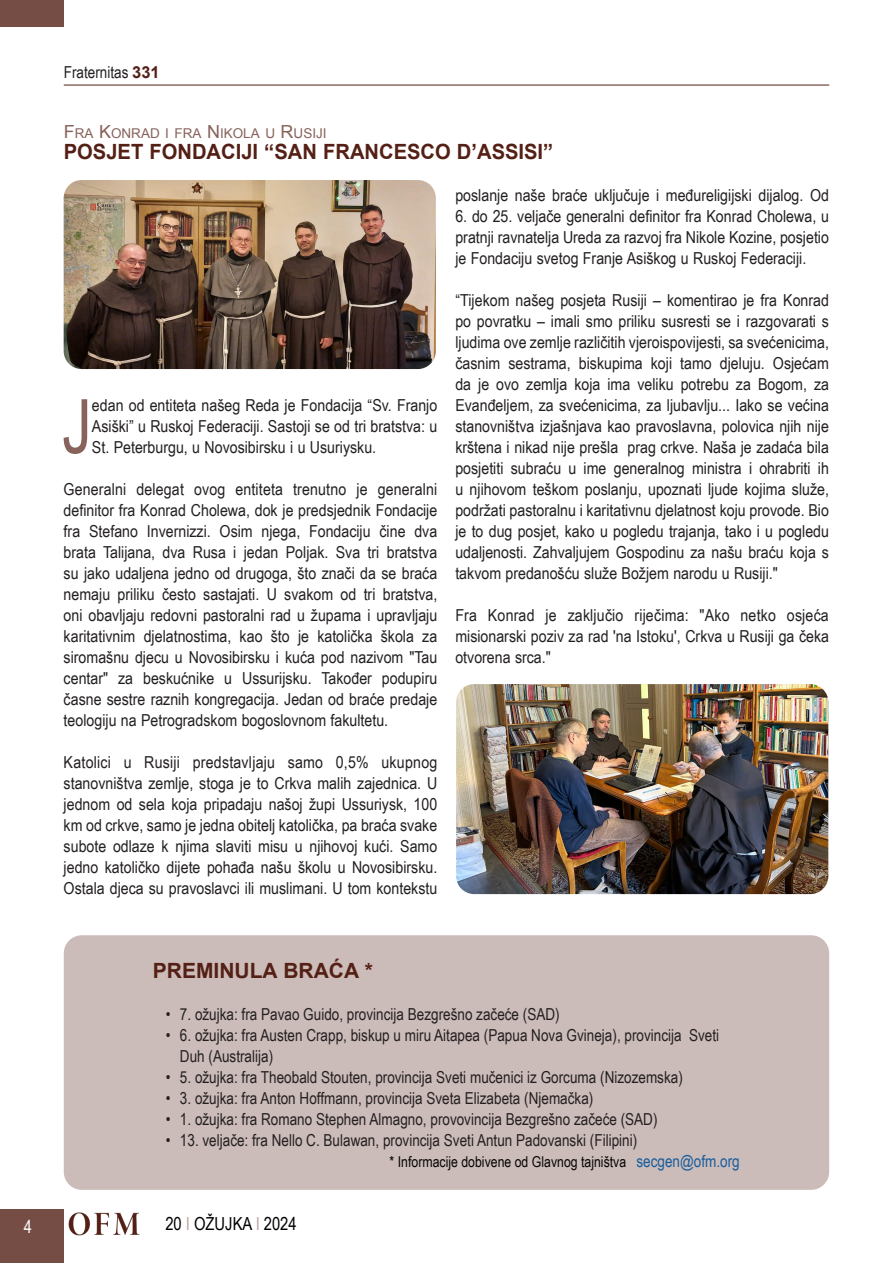
<style>
.page{position:relative;width:893px;height:1263px;background:#fff}
.page>*{position:absolute;margin:0;border:0;box-sizing:border-box;transform-origin:0 0}
.Titolo{font:75.15px "Arial Narrow";color:#87635b}
.Titolo-2{font:700 21px "Arial";color:#542015;scale:.96 1}
.Titolo-3{font:700 21px "Arial";color:#542015}
.t1{font:18px "Arial Narrow";color:#000}
.t2{font:18px "Arial Narrow";color:#fff}
.Titolo-4{font:16.5px/21px "Arial Narrow";color:#231f20;text-align:justify;scale:1.05 1}
.Titolo-5{font:16.5px/21px "Arial Narrow";color:#231f20}
.t3{font:15px "Arial Narrow";color:#050505}
.Titolo_piccolo{font:13.5px "Arial";color:#87635b}
.s1{font-family:"Arial";font-weight:700;color:#542015}
.s2{font-size:18px}
.s3{font-size:16.5px;color:#175d9e}
.s4{color:#bba6a1}
.s5{color:#000001}
</style>
<div class="page">
<div style="left:0;top:1209px;width:64px;height:54px;background:#764d44"></div>
<hr style="left:64px;top:85px;width:765px;height:1px;background:#542015">
<div style="left:0;top:0;width:64px;height:27px;background:#764d44"></div>
<img style="left:69px;top:1212px;width:71px;height:24px">
<img style="left:64px;top:180px;width:372px;height:189px">
<img style="left:456px;top:684px;width:372px;height:210px">
<div style="left:64px;top:935px;width:765px;height:255px;background:#ccbcb9;border-radius:18px"></div>
<p class="t2" style="left:24px;top:1213px;width:10px">4</p>
<p class="Titolo-5" style="left:64px;top:61px;width:97px">Fraternitas <span class="s1">331</span></p>
<p class="Titolo_piccolo" style="left:64px;top:124px;width:264px"><span class="s2">F</span>RA <span class="s2">K</span>ONRAD I FRA <span class="s2">N</span> IKOLA U <span class="s2">R</span>USIJI</p>
<p class="Titolo-2" style="left:64px;top:138px;width:511px">POSJET FONDACIJI “SAN FRANCESCO D’ASSISI”</p>
<p class="Titolo" style="left:62px;top:371px;width:31px">J</p>
<p class="Titolo-4" style="left:92px;top:394px;width:330px">edan od entiteta našeg Reda je Fondacija “Sv. Franjo Asiški” u Ruskoj Federaciji. Sastoji se od tri bratstva: u St. Peterburgu, u Novosibirsku i u Usuriysku.</p>
<p class="Titolo-4" style="left:64px;top:478px;width:357px">Generalni delegat ovog entiteta trenutno je generalni definitor fra Konrad Cholewa, dok je predsjednik Fondacije fra Stefano Invernizzi. Osim njega, Fondaciju čine dva brata Talijana, dva Rusa i jedan Poljak. Sva tri bratstva su jako udaljena jedno od drugoga, što znači da se braća nemaju priliku često sastajati. U svakom od tri bratstva, oni obavljaju redovni pastoralni rad u župama i upravljaju karitativnim djelatnostima, kao što je katolička škola za siromašnu djecu u Novosibirsku i kuća pod nazivom "Tau centar" za beskućnike u Ussurijsku. Također podupiru časne sestre raznih kongregacija. Jedan od braće predaje teologiju na Petrogradskom bogoslovnom fakultetu.</p>
<p class="Titolo-4" style="left:64px;top:751px;width:357px">Katolici u Rusiji predstavljaju samo 0,5% ukupnog stanovništva zemlje, stoga je to Crkva malih zajednica. U jednom od sela koja pripadaju našoj župi Ussuriysk, 100 km od crkve, samo je jedna obitelj katolička, pa braća svake subote odlaze k njima slaviti misu u njihovoj kući. Samo jedno katoličko dijete pohađa našu školu u Novosibirsku.<br>Ostala djeca su pravoslavci ili muslimani. U tom kontekstu</p>
<p class="Titolo-4" style="left:455px;top:184px;width:357px">poslanje naše braće uključuje i međureligijski dijalog. Od</p>
<p class="Titolo-4" style="left:455px;top:205px;width:357px">6. do 25. veljače generalni definitor fra Konrad Cholewa, u pratnji ravnatelja Ureda za razvoj fra Nikole Kozine, posjetio je Fondaciju svetog Franje Asiškog u Ruskoj Federaciji.</p>
<p class="Titolo-4" style="left:455px;top:289px;width:357px">“Tijekom našeg posjeta Rusiji – komentirao je fra Konrad po povratku – imali smo priliku susresti se i razgovarati s ljudima ove zemlje različitih vjeroispovijesti, sa svećenicima, časnim sestrama, biskupima koji tamo djeluju. Osjećam da je ovo zemlja koja ima veliku potrebu za Bogom, za Evanđeljem, za svećenicima, za ljubavlju... Iako se većina stanovništva izjašnjava kao pravoslavna, polovica njih nije krštena i nikad nije prešla prag crkve. Naša je zadaća bila posjetiti subraću u ime generalnog ministra i ohrabriti ih u njihovom teškom poslanju, upoznati ljude kojima služe, podržati pastoralnu i karitativnu djelatnost koju provode. Bio je to dug posjet, kako u pogledu trajanja, tako i u pogledu udaljenosti. Zahvaljujem Gospodinu za našu braću koja s takvom predanošću služe Božjem narodu u Rusiji."</p>
<p class="Titolo-4" style="left:455px;top:604px;width:357px">Fra Konrad je zaključio riječima: "Ako netko osjeća misionarski poziv za rad 'na Istoku', Crkva u Rusiji ga čeka otvorena srca."</p>
<p class="Titolo-3" style="left:153px;top:957px;width:222px">PREMINULA BRAĆA *</p>
<p class="Titolo-5" style="left:166px;top:1003px;width:396px">• 7. ožujka: fra Pavao Guido, provincija Bezgrešno začeće (SAD)</p>
<p class="Titolo-5" style="left:180px;top:1024px;width:541px;text-indent:-14px">• 6. ožujka: fra Austen Crapp, biskup u miru Aitapea (Papua Nova Gvineja), provincija Sveti<br>Duh (Australija)</p>
<p class="Titolo-5" style="left:166px;top:1066px;width:519px">• 5. ožujka: fra Theobald Stouten, provincija Sveti mučenici iz Gorcuma (Nizozemska)</p>
<p class="Titolo-5" style="left:166px;top:1087px;width:429px">• 3. ožujka: fra Anton Hoffmann, provincija Sveta Elizabeta (Njemačka)</p>
<p class="Titolo-5" style="left:166px;top:1108px;width:493px">• 1. ožujka: fra Romano Stephen Almagno, provovincija Bezgrešno začeće (SAD)</p>
<p class="Titolo-5" style="left:166px;top:1129px;width:473px">• 13. veljače: fra Nello C. Bulawan, provincija Sveti Antun Padovanski (Filipini)</p>
<p class="t3" style="left:390px;top:1151px;width:352px">* Informacije dobivene od Glavnog tajništva <span class="s3">secgen@ofm.org</span></p>
<p class="t1" style="left:165px;top:1210px;width:133px">20 <span class="s4">I</span> <span class="s5">OŽUJKA</span> <span class="s4">I</span> 2024</p>
</div>
